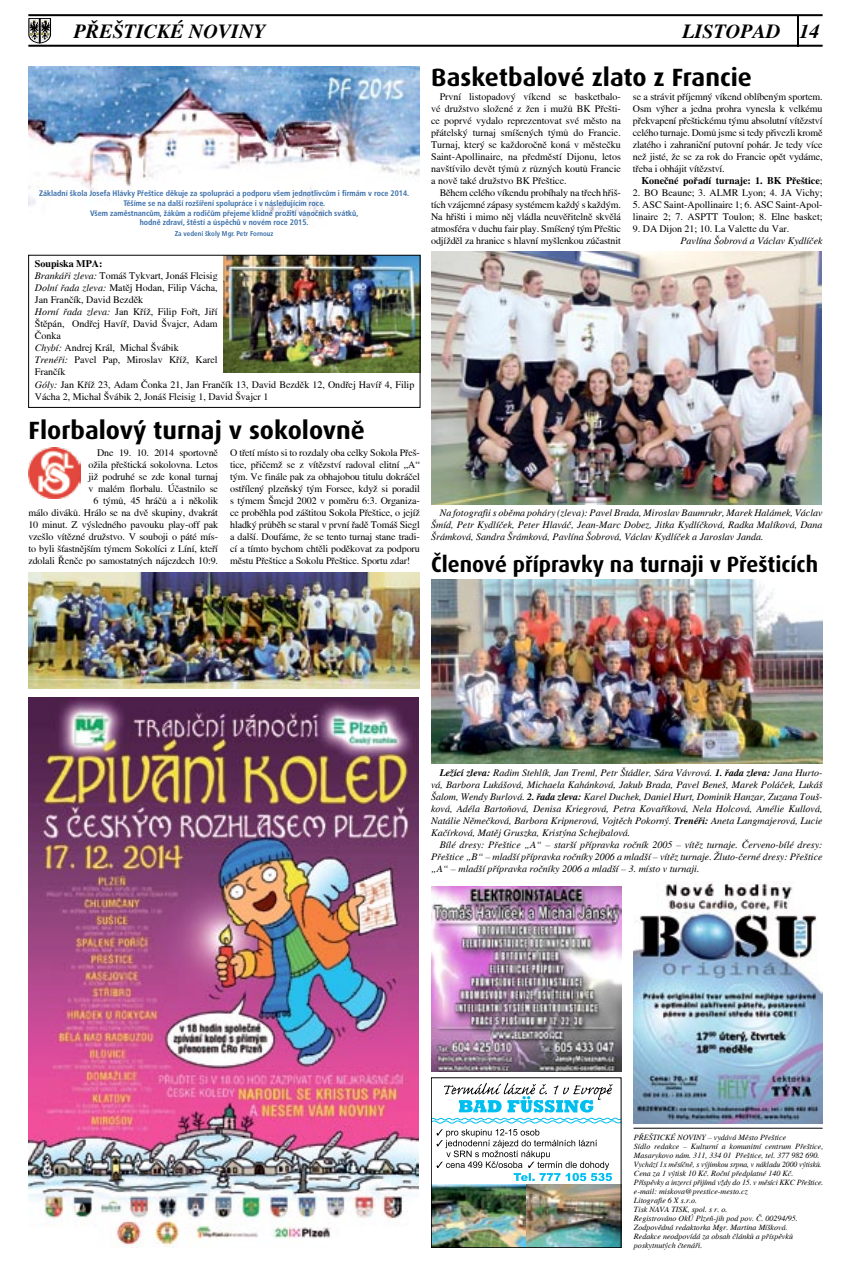
<style>
.page{position:relative;width:851px;height:1262px;background:#fff}
.page>*{position:absolute;margin:0;border:0;box-sizing:border-box;transform-origin:0 0}
.t1{font:700 25px "Dax CE";color:#000}
.t2{font:700 22px "Dax CE";color:#000}
.t3{font:italic 700 20px "Toronto";color:#000}
.t4{font:10px/12px "Toronto";letter-spacing:-.01em;color:#000;text-align:justify}
.t5{font:italic 10px/12px "Toronto";color:#000;text-align:justify}
.t6{font:700 10px "Toronto";color:#000}
.t7{font:italic 8px/9px "Toronto";color:#000}
.t8{font:700 condensed 8px/9.6px "Frutiger CE";color:#396ea9;text-align:center}
.t9{font:700 condensed 7px "Frutiger CE";color:#396ea9}
.s1{font-weight:400}
.s2{font-weight:700}
.s3{font-style:italic}
</style>
<div class="page">
<hr style="left:633px;top:1127px;width:189px;height:1px;background:#000">
<img style="left:431px;top:886px;width:190px;height:185px">
<hr style="left:28px;top:14px;width:794px;height:2px;background:#000">
<hr style="left:28px;top:45px;width:794px;height:2px;background:#000">
<hr style="left:796px;top:15px;width:2px;height:32px;background:#000">
<svg style="left:29px;top:18px;width:22px;height:25px"></svg>
<img style="left:431px;top:252px;width:390px;height:253px">
<img style="left:431px;top:579px;width:391px;height:184px">
<img style="left:28px;top:447px;width:52px;height:52px">
<img style="left:28px;top:572px;width:392px;height:116px">
<img style="left:28px;top:697px;width:390px;height:550px">
<img style="left:223px;top:257px;width:195px;height:116px">
<img style="left:433px;top:1184px;width:186px;height:61px">
<svg style="left:431px;top:1082px;width:190px;height:99px"></svg>
<img style="left:28px;top:67px;width:391px;height:153px">
<div style="left:28px;top:255px;width:392px;height:152px;border:1px solid #000"></div>
<img style="left:634px;top:881px;width:188px;height:242px">
<h3 class="t3" style="left:74px;top:20px;width:193px">PŘEŠTICKÉ NOVINY</h3>
<h3 class="t3" style="left:682px;top:20px;width:138px">LISTOPAD 14</h3>
<h1 class="t1" style="left:431px;top:62px;width:322px">Basketbalové zlato z Francie</h1>
<p class="t4" style="left:431px;top:90px;width:191px;text-indent:9px">První listopadový víkend se basketbalo&shy;vé družstvo složené z žen i mužů BK Přešti&shy;ce poprvé vydalo reprezentovat své město na přátelský turnaj smíšených týmů do Francie.<br>Turnaj, který se každoročně koná v městečku Saint-Apollinaire, na předměstí Dijonu, letos navštívilo devět týmů z různých koutů Francie a nově také družstvo BK Přeštice.</p>
<p class="t4" style="left:431px;top:186px;width:191px;text-indent:9px">Během celého víkendu probíhaly na třech hřiš&shy;tích vzájemné zápasy systémem každý s každým.<br>Na hřišti i mimo něj vládla neuvěřitelně skvělá atmosféra v duchu fair play. Smíšený tým Přeštic odjížděl za hranice s hlavní myšlenkou zúčastnit</p>
<p class="t4" style="left:632px;top:90px;width:191px">se a strávit příjemný víkend oblíbeným sportem.<br>Osm výher a jedna prohra vynesla k velkému překvapení přeštickému týmu absolutní vítězství celého turnaje. Domů jsme si tedy přivezli kromě zlatého i zahraniční putovní pohár. Je tedy více než jisté, že se za rok do Francie opět vydáme, třeba i obhájit vítězství.</p>
<p class="t6" style="left:641px;top:174px;width:183px">Konečné pořadí turnaje: 1. BK Přeštice<span class="s1">;</span></p>
<p class="t4" style="left:632px;top:186px;width:191px">2. BO Beaune; 3. ALMR Lyon; 4. JA Vichy;</p>
<p class="t4" style="left:632px;top:198px;width:191px">5. ASC Saint-Apollinaire 1; 6. ASC Saint-Apol&shy;linaire 2; 7. ASPTT Toulon; 8. Elne basket;</p>
<p class="t4" style="left:632px;top:222px;width:158px">9. DA Dijon 21; 10. La Valette du Var.</p>
<p class="t5" style="left:680px;top:234px;width:144px">Pavlína Šobrová a Václav Kydlíček</p>
<p class="t8" style="left:39px;top:189px;width:371px">Základní škola Josefa Hlávky Přeštice děkuje za spolupráci a podporu všem jednotlivcům i firmám v roce 2014.<br>Těšíme se na další rozšíření spolupráce i v následujícím roce.<br>Všem zaměstnancům, žákům a rodičům přejeme klidné prožití vánočních svátků,<br>hodně zdraví, štěstí a úspěchů v novém roce 2015.</p>
<p class="t9" style="left:175px;top:230px;width:100px">Za vedení školy Mgr. Petr Fornouz</p>
<p class="t4" style="left:35px;top:258px;width:381px;text-align:left"><span class="s2">Soupiska MPA:<br></span><span class="s3">Brankáři zleva:</span> Tomáš Tykvart, Jonáš Fleisig<br><span class="s3">Dolní řada zleva:</span> Matěj Hodan, Filip Vácha,<br>Jan Frančík, David Bezděk<br><span class="s3">Horní řada zleva:</span> Jan Kříž, Filip Fořt, Jiří<br>Štěpán, Ondřej Havíř, David Švajcr, Adam<br>Čonka<br><span class="s3">Chybí:</span> Andrej Král, Michal Švábik<br><span class="s3">Trenéři:</span> Pavel Pap, Miroslav Kříž, Karel<br>Frančík<br><span class="s3">Góly:</span> Jan Kříž 23, Adam Čonka 21, Jan Frančík 13, David Bezděk 12, Ondřej Havíř 4, Filip Vácha 2, Michal Švábik 2, Jonáš Fleisig 1, David Švajcr 1</p>
<h1 class="t1" style="left:28px;top:416px;width:338px">Florbalový turnaj v sokolovně</h1>
<p class="t4" style="left:28px;top:446px;width:191px;text-align:right">Dne 19. 10. 2014 sportovně<br>ožila přeštická sokolovna. Letos<br>již podruhé se zde konal turnaj<br>v malém florbalu. Účastnilo se<br>6 týmů, 45 hráčů a i několik<br>málo diváků. Hrálo se na dvě skupiny, dvakrát 10 minut. Z výsledného pavouku play-off pak vzešlo vítězné družstvo. V souboji o páté mís&shy;to byli šťastnějším týmem Sokolíci z Líní, kteří zdolali Řenče po samostatných nájezdech 10:9.</p>
<p class="t4" style="left:230px;top:446px;width:191px">O třetí místo si to rozdaly oba celky Sokola Přeš&shy;tice, přičemž se z vítězství radoval elitní „A“ tým. Ve finále pak za obhajobou titulu dokráčel ostřílený plzeňský tým Forsee, když si poradil s týmem Šmejd 2002 v poměru 6:3. Organiza&shy;ce proběhla pod záštitou Sokola Přeštice, o jejíž hladký průběh se staral v první řadě Tomáš Siegl a další. Doufáme, že se tento turnaj stane tradi&shy;cí a tímto bychom chtěli poděkovat za podporu městu Přeštice a Sokolu Přeštice. Sportu zdar!</p>
<p class="t5" style="left:431px;top:506px;width:393px;text-indent:9px">Na fotografii s oběma poháry (zleva): Pavel Brada, Miroslav Baumrukr, Marek Halámek, Václav Šmíd, Petr Kydlíček, Peter Hlaváč, Jean-Marc Dobez, Jitka Kydlíčková, Radka Malíková, Dana Šrámková, Sandra Šrámková, Pavlína Šobrová, Václav Kydlíček a Jaroslav Janda.</p>
<h2 class="t2" style="left:431px;top:552px;width:388px">Členové přípravky na turnaji v Přešticích</h2>
<p class="t5" style="left:431px;top:766px;width:393px;text-indent:9px"><span class="s2">Ležící zleva:</span> Radim Stehlík, Jan Treml, Petr Štádler, Sára Vávrová. <span class="s2">1. řada zleva:</span> Jana Hurto&shy;vá, Barbora Lukášová, Michaela Kahánková, Jakub Brada, Pavel Beneš, Marek Poláček, Lukáš Šalom, Wendy Burlová. <span class="s2">2. řada zleva:</span> Karel Duchek, Daniel Hurt, Dominik Hanzar, Zuzana Touš&shy;ková, Adéla Bartoňová, Denisa Kriegrová, Petra Kovaříková, Nela Holcová, Amélie Kullová, Natálie Němečková, Barbora Kripnerová, Vojtěch Pokorný. <span class="s2">Trenéři:</span> Aneta Langmajerová, Lucie Kačírková, Matěj Gruszka, Kristýna Schejbalová.</p>
<p class="t5" style="left:431px;top:838px;width:393px;text-indent:9px">Bílé dresy: Přeštice „A“ – starší přípravka ročník 2005 – vítěz turnaje. Červeno-bílé dresy:<br>Přeštice „B“ – mladší přípravka ročníky 2006 a mladší – vítěz turnaje. Žluto-černé dresy: Přeštice „A“ – mladší přípravka ročníky 2006 a mladší – 3. místo v turnaji.</p>
<p class="t7" style="left:634px;top:1132px;width:191px">PŘEŠTICKÉ NOVINY – vydává Město Přeštice<br>Sídlo redakce – Kulturní a komunitní centrum Přeštice, Masarykovo nám. 311, 334 01 Přeštice, tel. 377 982 690.<br>Vychází 1x měsíčně, s výjimkou srpna, v nákladu 2000 výtisků.<br>Cena za 1 výtisk 10 Kč. Roční předplatné 140 Kč.<br>Příspěvky a inzerci přijímá vždy do 15. v měsíci KKC Přeštice. e-mail: miskova@prestice-mesto.cz<br>Litografie 6 X s.r.o.<br>Tisk NAVA TISK, spol. s r. o.<br>Registrováno OkÚ Plzeň-jih pod pov. Č. 00294/95.<br>Zodpovědná redaktorka Mgr. Martina Míšková.<br>Redakce neodpovídá za obsah článků a příspěvků poskytnutých čtenáři.</p>
</div>
